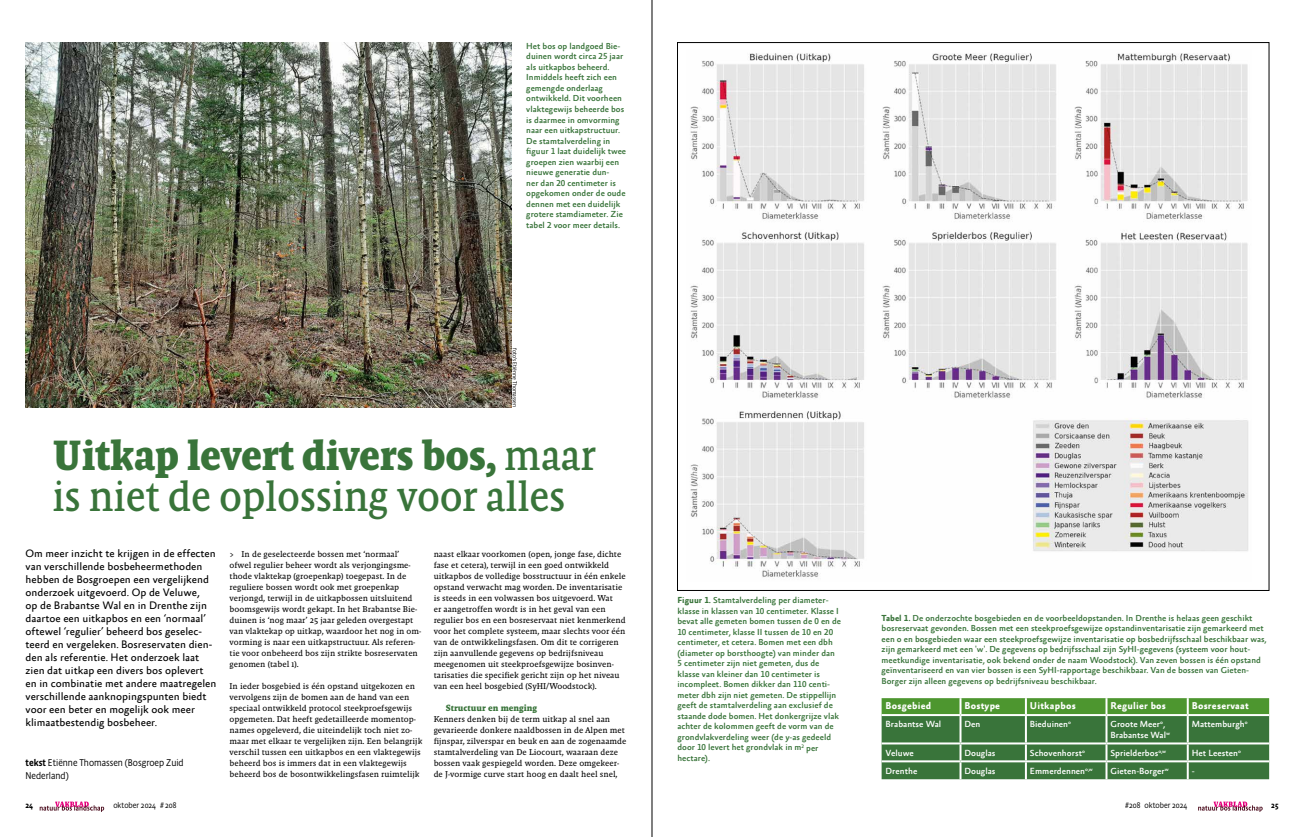
<style>
.page{position:relative;width:1304px;height:837px;background:#fff}
.page>*{position:absolute;margin:0;border:0;box-sizing:border-box;transform-origin:0 0}
.t1{font:43px/41px "Absara Headline Pro";letter-spacing:-.01em;color:#39743a}
.t2{font:11px/13px "Absara Sans Offc Pro";color:#000}
.t3{font:700 10px "Absara Sans Offc Pro";letter-spacing:.02em;color:#fff}
.t4{font:300 10px/13px "Absara Sans Headline Pro";color:#000}
.t5{font:700 9.2px "Malaga OT";color:#39743a}
.t6{font:500 9px/10.5px "Absara Sans Offc Pro";color:#fff}
.t7{font:500 8.8px/10.5px "Absara Sans Offc Pro";color:#39743a}
.t8{font:8.6px/11px "Malaga OT";color:#000}
.t9{font:300 8.3px "Absara Sans Headline Pro";color:#000}
.t10{font:500 8.3px "Absara Sans Headline Pro";color:#000}
.t11{font:300 6px "Absara Sans Headline Pro";color:#000}
.s1{font-weight:700}
.s2{font-weight:500}
</style>
<div class="page">
<img style="left:26px;top:43px;width:485px;height:364px">
<svg style="left:882px;top:698px;width:387px;height:81px;background:#4f874a"></svg>
<img style="left:690px;top:53px;width:558px;height:525px">
<svg style="left:40px;top:801px;width:64px;height:10px"></svg>
<svg style="left:1198px;top:801px;width:65px;height:10px"></svg>
<hr style="left:652px;top:0;width:1px;height:836px;background:#000">
<p class="t7" style="left:526px;top:41px;width:101px">Het bos op landgoed Bie&shy;duinen wordt circa 25 jaar als uitkapbos beheerd.<br>Inmiddels heeft zich een gemengde onderlaag ontwikkeld. Dit voorheen vlaktegewijs beheerde bos is daarmee in omvorming naar een uitkapstructuur.<br>De stamtalverdeling in figuur 1 laat duidelijk twee groepen zien waarbij een nieuwe generatie dun-<br>ner dan 20 centimeter is opgekomen onder de oude dennen met een duidelijk grotere stamdiameter. Zie tabel 2 voor meer details.</p>
<p class="t11" style="left:518px;top:348px;width:61px;rotate:90deg">foto’s Etiënne Thomassen</p>
<h1 class="t1" style="left:53px;top:435px;width:545px"><span class="s1">Uitkap levert divers bos,</span> maar is niet de oplossing voor alles</h1>
<p class="t8" style="left:230px;top:548px;width:193px">&gt; In de geselecteerde bossen met ‘normaal’ ofwel regulier beheer wordt als verjongingsme&shy;thode vlaktekap (groepenkap) toegepast. In de reguliere bossen wordt ook met groepenkap verjongd, terwijl in de uitkapbossen uitsluitend boomsgewijs wordt gekapt. In het Brabantse Bie&shy;duinen is ‘nog maar’ 25 jaar geleden overgestapt van vlaktekap op uitkap, waardoor het nog in om&shy;vorming is naar een uitkapstructuur. Als referen&shy;tie voor onbeheerd bos zijn strikte bosreservaten genomen (tabel 1).</p>
<p class="t8" style="left:230px;top:680px;width:194px">In ieder bosgebied is één opstand uitgekozen en vervolgens zijn de bomen aan de hand van een speciaal ontwikkeld protocol steekproefsgewijs opgemeten. Dat heeft gedetailleerde momentop&shy;names opgeleverd, die uiteindelijk toch niet zo&shy;maar met elkaar te vergelijken zijn. Een belangrijk verschil tussen een uitkapbos en een vlaktegewijs beheerd bos is immers dat in een vlaktegewijs beheerd bos de bosontwikkelingsfasen ruimtelijk</p>
<p class="t2" style="left:26px;top:547px;width:192px">Om meer inzicht te krijgen in de effecten van verschillende bosbeheermethoden hebben de Bosgroepen een vergelijkend onderzoek uitgevoerd. Op de Veluwe,<br>op de Brabantse Wal en in Drenthe zijn daartoe een uitkapbos en een ‘normaal’ oftewel ‘regulier’ beheerd bos geselec&shy;teerd en vergeleken. Bosreservaten dien&shy;den als referentie. Het onderzoek laat zien dat uitkap een divers bos oplevert en in combinatie met andere maatregelen verschillende aanknopingspunten biedt voor een beter en mogelijk ook meer klimaatbestendig bosbeheer.</p>
<p class="t4" style="left:26px;top:756px;width:160px"><span class="s2">tekst</span> Etiënne Thomassen (Bosgroep Zuid<br>Nederland)</p>
<p class="t8" style="left:434px;top:548px;width:193px">naast elkaar voorkomen (open, jonge fase, dichte fase et cetera), terwijl in een goed ontwikkeld uitkapbos de volledige bosstructuur in één enkele opstand verwacht mag worden. De inventarisatie is steeds in een volwassen bos uitgevoerd. Wat<br>er aangetroffen wordt is in het geval van een regulier bos en een bosreservaat niet kenmerkend voor het complete systeem, maar slechts voor één van de ontwikkelingsfasen. Om dit te corrigeren zijn aanvullende gegevens op bedrijfsniveau meegenomen uit steekproefsgewijze bosinven&shy;tarisaties die specifiek gericht zijn op het niveau van een heel bosgebied (SyHI/Woodstock).</p>
<p class="t5" style="left:446px;top:702px;width:93px">Structuur en menging</p>
<p class="t8" style="left:434px;top:713px;width:194px">Kenners denken bij de term uitkap al snel aan gevarieerde donkere naaldbossen in de Alpen met fijnspar, zilverspar en beuk en aan de zogenaamde stamtalverdeling van De Liocourt, waaraan deze bossen vaak gespiegeld worden. Deze omgekeer&shy;de J-vormige curve start hoog en daalt heel snel,</p>
<p class="t7" style="left:677px;top:595px;width:165px"><span class="s1">Figuur 1.</span> Stamtalverdeling per diameter&shy;klasse in klassen van 10 centimeter. Klasse I bevat alle gemeten bomen tussen de 0 en de 10 centimeter, klasse II tussen de 10 en 20 centimeter, et cetera. Bomen met een dbh (diameter op borsthoogte) van minder dan 5 centimeter zijn niet gemeten, dus de klasse van kleiner dan 10 centimeter is incompleet. Bomen dikker dan 110 centi&shy;meter dbh zijn niet gemeten. De stippellijn geeft de stamtalverdeling aan exclusief de staande dode bomen. Het donkergrijze vlak achter de kolommen geeft de vorm van de grondvlakverdeling weer (de y-as gedeeld door 10 levert het grondvlak in m<sup>2</sup> per hectare).</p>
<p class="t7" style="left:882px;top:613px;width:386px"><span class="s1">Tabel 1.</span> De onderzochte bosgebieden en de voorbeeldopstanden. In Drenthe is helaas geen geschikt bosreservaat gevonden. Bossen met een steekproefsgewijze opstandinventarisatie zijn gemarkeerd met een o en bosgebieden waar een steekproefsgewijze inventarisatie op bosbedrijfsschaal beschikbaar was, zijn gemarkeerd met een 'w'. De gegevens op bedrijfsschaal zijn SyHI-gegevens (systeem voor hout&shy;meetkundige inventarisatie, ook bekend onder de naam Woodstock). Van zeven bossen is één opstand geïnventariseerd en van vier bossen is een SyHI-rapportage beschikbaar. Van de bossen van Gieten-Borger zijn alleen gegevens op bedrijfsniveau beschikbaar.</p>
<p class="t3" style="left:886px;top:700px;width:47px">Bosgebied</p>
<p class="t3" style="left:964px;top:700px;width:37px">Bostype</p>
<p class="t3" style="left:1030px;top:700px;width:47px">Uitkapbos</p>
<p class="t3" style="left:1110px;top:700px;width:57px">Regulier bos</p>
<p class="t3" style="left:1192px;top:700px;width:59px">Bosreservaat</p>
<p class="t6" style="left:886px;top:719px;width:57px">Brabantse Wal</p>
<p class="t6" style="left:964px;top:719px;width:17px">Den</p>
<p class="t6" style="left:1030px;top:719px;width:43px">Bieduinen<sup>o</sup></p>
<p class="t6" style="left:1110px;top:719px;width:61px">Groote Meer<sup>o</sup>,<br>Brabantse Wal<sup>w</sup></p>
<p class="t6" style="left:1192px;top:719px;width:57px">Mattemburgh<sup>o</sup></p>
<p class="t6" style="left:886px;top:747px;width:30px">Veluwe</p>
<p class="t6" style="left:964px;top:747px;width:33px">Douglas</p>
<p class="t6" style="left:1030px;top:747px;width:56px">Schovenhorst<sup>o</sup></p>
<p class="t6" style="left:1110px;top:747px;width:57px">Sprielderbos<sup>o,w</sup></p>
<p class="t6" style="left:1192px;top:747px;width:51px">Het Leesten<sup>o</sup></p>
<p class="t6" style="left:886px;top:765px;width:33px">Drenthe</p>
<p class="t6" style="left:964px;top:765px;width:33px">Douglas</p>
<p class="t6" style="left:1030px;top:765px;width:65px">Emmerdennen<sup>o,w</sup></p>
<p class="t6" style="left:1110px;top:765px;width:60px">Gieten-Borger<sup>w</sup></p>
<p class="t10" style="left:26px;top:799px;width:9px">24</p>
<p class="t9" style="left:113px;top:799px;width:65px">oktober 2024 # 208</p>
<p class="t9" style="left:1125px;top:799px;width:64px">#208 oktober 2024</p>
<p class="t10" style="left:1271px;top:799px;width:9px">25</p>
</div>
